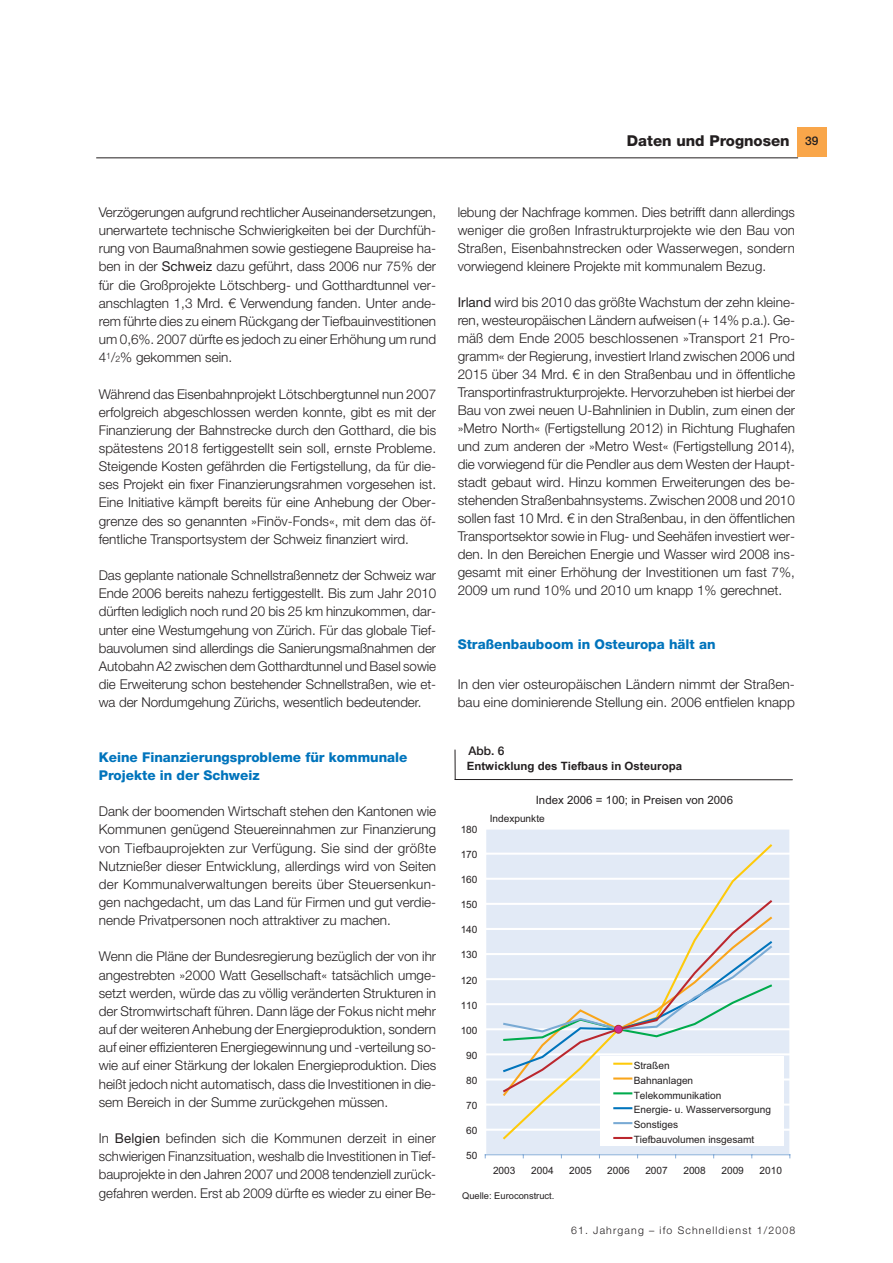
<style>
.page{position:relative;width:893px;height:1263px;background:#fff}
.page>*{position:absolute;margin:0;border:0;box-sizing:border-box;transform-origin:0 0}
.t1{font:800 15px "Helvetica Neue LT Std";color:#231f20}
.t2{font:300 13.5px/18.1px "Helvetica Neue LT Std";color:#231f20;text-align:justify}
.t3{font:800 13.5px/18.1px "Helvetica Neue LT Std";color:#0074bc}
.t4{font:500 12px "Helvetica Neue LT Std";color:#231f20}
.t5{font:700 11.4px "Arial";color:#231f20}
.t6{font:11.4px "Arial";color:#231f20}
.t7{font:300 10.5px "Helvetica Neue LT Std";letter-spacing:.11em;color:#231f20}
.t8{font:10.05px/14.9px "Arial";color:#231f20}
.t9{font:9.3px "Arial";color:#231f20}
.s1{font-weight:400}
.s2{font-size:8.85px}
</style>
<div class="page">
<hr style="left:96px;top:157px;width:702px;height:1px;background:#231f20">
<div style="left:796px;top:128px;width:30px;height:29px;background:#f9a64a"></div>
<div style="left:485px;top:829px;width:304px;height:326px;background:#e2eaf6"></div>
<hr style="left:485px;top:1129px;width:304px;height:2px;background:#fff">
<hr style="left:485px;top:1104px;width:304px;height:2px;background:#fff">
<hr style="left:485px;top:1078px;width:304px;height:3px;background:#fff">
<hr style="left:485px;top:1053px;width:304px;height:2px;background:#fff">
<hr style="left:485px;top:1028px;width:304px;height:2px;background:#fff">
<hr style="left:485px;top:1003px;width:304px;height:2px;background:#fff">
<hr style="left:485px;top:978px;width:304px;height:2px;background:#fff">
<hr style="left:485px;top:953px;width:304px;height:2px;background:#fff">
<hr style="left:485px;top:928px;width:304px;height:2px;background:#fff">
<hr style="left:485px;top:903px;width:304px;height:2px;background:#fff">
<hr style="left:485px;top:878px;width:304px;height:2px;background:#fff">
<hr style="left:485px;top:853px;width:304px;height:2px;background:#fff">
<div style="left:485px;top:828px;width:305px;height:327px;border:1px solid #fff"></div>
<hr style="left:484px;top:829px;width:2px;height:326px;background:#fff">
<hr style="left:485px;top:1155px;width:304px;height:1px;background:#88aed8">
<svg style="left:501px;top:844px;width:272px;height:296px"></svg>
<svg style="left:501px;top:899px;width:272px;height:195px"></svg>
<div style="left:600px;top:1057px;width:183px;height:89px;background:#fff"></div>
<svg style="left:501px;top:940px;width:272px;height:140px"></svg>
<svg style="left:614px;top:1092px;width:17px;height:2px"></svg>
<svg style="left:614px;top:1107px;width:17px;height:2px"></svg>
<svg style="left:614px;top:1122px;width:17px;height:2px"></svg>
<svg style="left:614px;top:1137px;width:17px;height:2px"></svg>
<hr style="left:454px;top:750px;width:1px;height:30px;background:#231f20">
<hr style="left:455px;top:779px;width:337px;height:1px;background:#231f20">
<p class="t1" style="left:627px;top:135px;width:164px">Daten und Prognosen</p>
<p class="t4" style="left:805px;top:136px;width:15px">39</p>
<p class="t2" style="left:99px;top:204px;width:339px">Verzögerungen aufgrund rechtlicher Auseinandersetzungen, unerwartete technische Schwierigkeiten bei der Durchfüh&shy;rung von Baumaßnahmen sowie gestiegene Baupreise ha&shy;ben in der <span class="s1">Schweiz</span> dazu geführt, dass 2006 nur 75% der für die Großprojekte Lötschberg- und Gotthardtunnel ver&shy;anschlagten 1,3 Mrd. € Verwendung fanden. Unter ande&shy;rem führte dies zu einem Rückgang der Tiefbauinvestitionen um 0,6%. 2007 dürfte es jedoch zu einer Erhöhung um rund 4<sup>1</sup>/<span class="s2">2</span>% gekommen sein.</p>
<p class="t2" style="left:99px;top:386px;width:339px">Während das Eisenbahnprojekt Lötschbergtunnel nun 2007 erfolgreich abgeschlossen werden konnte, gibt es mit der Finanzierung der Bahnstrecke durch den Gotthard, die bis spätestens 2018 fertiggestellt sein soll, ernste Probleme.<br>Steigende Kosten gefährden die Fertigstellung, da für die&shy;ses Projekt ein fixer Finanzierungsrahmen vorgesehen ist.<br>Eine Initiative kämpft bereits für eine Anhebung der Ober&shy;grenze des so genannten »Finöv-Fonds«, mit dem das öf&shy;fentliche Transportsystem der Schweiz finanziert wird.</p>
<p class="t2" style="left:99px;top:568px;width:339px">Das geplante nationale Schnellstraßennetz der Schweiz war Ende 2006 bereits nahezu fertiggestellt. Bis zum Jahr 2010 dürften lediglich noch rund 20 bis 25 km hinzukommen, dar&shy;unter eine Westumgehung von Zürich. Für das globale Tief&shy;bauvolumen sind allerdings die Sanierungsmaßnahmen der Autobahn A2 zwischen dem Gotthardtunnel und Basel sowie die Erweiterung schon bestehender Schnellstraßen, wie et&shy;wa der Nordumgehung Zürichs, wesentlich bedeutender.</p>
<p class="t3" style="left:99px;top:749px;width:310px">Keine Finanzierungsprobleme für kommunale<br>Projekte in der Schweiz</p>
<p class="t2" style="left:99px;top:804px;width:339px">Dank der boomenden Wirtschaft stehen den Kantonen wie Kommunen genügend Steuereinnahmen zur Finanzierung von Tiefbauprojekten zur Verfügung. Sie sind der größte Nutznießer dieser Entwicklung, allerdings wird von Seiten der Kommunalverwaltungen bereits über Steuersenkun&shy;gen nachgedacht, um das Land für Firmen und gut verdie&shy;nende Privatpersonen noch attraktiver zu machen.</p>
<p class="t2" style="left:99px;top:949px;width:339px">Wenn die Pläne der Bundesregierung bezüglich der von ihr angestrebten »2000 Watt Gesellschaft« tatsächlich umge&shy;setzt werden, würde das zu völlig veränderten Strukturen in der Stromwirtschaft führen. Dann läge der Fokus nicht mehr auf der weiteren Anhebung der Energieproduktion, sondern auf einer effizienteren Energiegewinnung und -verteilung so&shy;wie auf einer Stärkung der lokalen Energieproduktion. Dies heißt jedoch nicht automatisch, dass die Investitionen in die&shy;sem Bereich in der Summe zurückgehen müssen.</p>
<p class="t2" style="left:99px;top:1131px;width:339px">In <span class="s1">Belgien</span> befinden sich die Kommunen derzeit in einer schwierigen Finanzsituation, weshalb die Investitionen in Tief&shy;bauprojekte in den Jahren 2007 und 2008 tendenziell zurück&shy;gefahren werden. Erst ab 2009 dürfte es wieder zu einer Be-</p>
<p class="t2" style="left:457px;top:204px;width:339px">lebung der Nachfrage kommen. Dies betrifft dann allerdings weniger die großen Infrastrukturprojekte wie den Bau von Straßen, Eisenbahnstrecken oder Wasserwegen, sondern vorwiegend kleinere Projekte mit kommunalem Bezug.</p>
<p class="t2" style="left:457px;top:294px;width:339px"><span class="s1">Irland</span> wird bis 2010 das größte Wachstum der zehn kleine&shy;ren, westeuropäischen Ländern aufweisen (+ 14% p.a.). Ge&shy;mäß dem Ende 2005 beschlossenen »Transport 21 Pro&shy;gramm« der Regierung, investiert Irland zwischen 2006 und 2015 über 34 Mrd. € in den Straßenbau und in öffentliche Transportinfrastrukturprojekte. Hervorzuheben ist hierbei der Bau von zwei neuen U-Bahnlinien in Dublin, zum einen der »Metro North« (Fertigstellung 2012) in Richtung Flughafen und zum anderen der »Metro West« (Fertigstellung 2014), die vorwiegend für die Pendler aus dem Westen der Haupt&shy;stadt gebaut wird. Hinzu kommen Erweiterungen des be&shy;stehenden Straßenbahnsystems. Zwischen 2008 und 2010 sollen fast 10 Mrd. € in den Straßenbau, in den öffentlichen Transportsektor sowie in Flug- und Seehäfen investiert wer&shy;den. In den Bereichen Energie und Wasser wird 2008 ins&shy;gesamt mit einer Erhöhung der Investitionen um fast 7%, 2009 um rund 10% und 2010 um knapp 1% gerechnet.</p>
<p class="t3" style="left:457px;top:636px;width:259px">Straßenbauboom in Osteuropa hält an</p>
<p class="t2" style="left:457px;top:676px;width:339px">In den vier osteuropäischen Ländern nimmt der Straßen&shy;bau eine dominierende Stellung ein. 2006 entfielen knapp</p>
<p class="t4" style="left:468px;top:746px;width:38px">Abb. 6</p>
<p class="t5" style="left:466px;top:762px;width:217px">Entwicklung des Tiefbaus in Osteuropa</p>
<p class="t8" style="left:460px;top:823px;width:18px">180</p>
<p class="t8" style="left:460px;top:848px;width:18px">170</p>
<p class="t8" style="left:460px;top:873px;width:18px">160</p>
<p class="t8" style="left:460px;top:898px;width:18px">150</p>
<p class="t8" style="left:460px;top:923px;width:18px">140</p>
<p class="t8" style="left:460px;top:948px;width:18px">130</p>
<p class="t8" style="left:460px;top:974px;width:18px">120</p>
<p class="t8" style="left:460px;top:999px;width:18px">110</p>
<p class="t8" style="left:460px;top:1024px;width:18px">100</p>
<p class="t8" style="left:466px;top:1049px;width:13px">90</p>
<p class="t8" style="left:466px;top:1074px;width:13px">80</p>
<p class="t8" style="left:466px;top:1099px;width:13px">70</p>
<p class="t8" style="left:466px;top:1124px;width:13px">60</p>
<p class="t8" style="left:466px;top:1149px;width:13px">50</p>
<p class="t6" style="left:535px;top:796px;width:199px">Index 2006 = 100; in Preisen von 2006</p>
<p class="t8" style="left:489px;top:812px;width:57px">Indexpunkte</p>
<p class="t8" style="left:633px;top:1059px;width:139px">Straßen<br>Bahnanlagen<br>Telekommunikation<br>Energie- u. Wasserversorgung<br>Sonstiges<br>Tiefbauvolumen insgesamt</p>
<p class="t8" style="left:493px;top:1164px;width:24px">2003</p>
<p class="t8" style="left:531px;top:1164px;width:24px">2004</p>
<p class="t8" style="left:569px;top:1164px;width:24px">2005</p>
<p class="t8" style="left:607px;top:1164px;width:24px">2006</p>
<p class="t8" style="left:645px;top:1164px;width:24px">2007</p>
<p class="t8" style="left:683px;top:1164px;width:24px">2008</p>
<p class="t8" style="left:721px;top:1164px;width:24px">2009</p>
<p class="t8" style="left:759px;top:1164px;width:24px">2010</p>
<p class="t9" style="left:462px;top:1192px;width:94px">Quelle: Euroconstruct.</p>
<p class="t7" style="left:571px;top:1227px;width:226px">61. Jahrgang – ifo Schnelldienst 1/2008</p>
</div>
